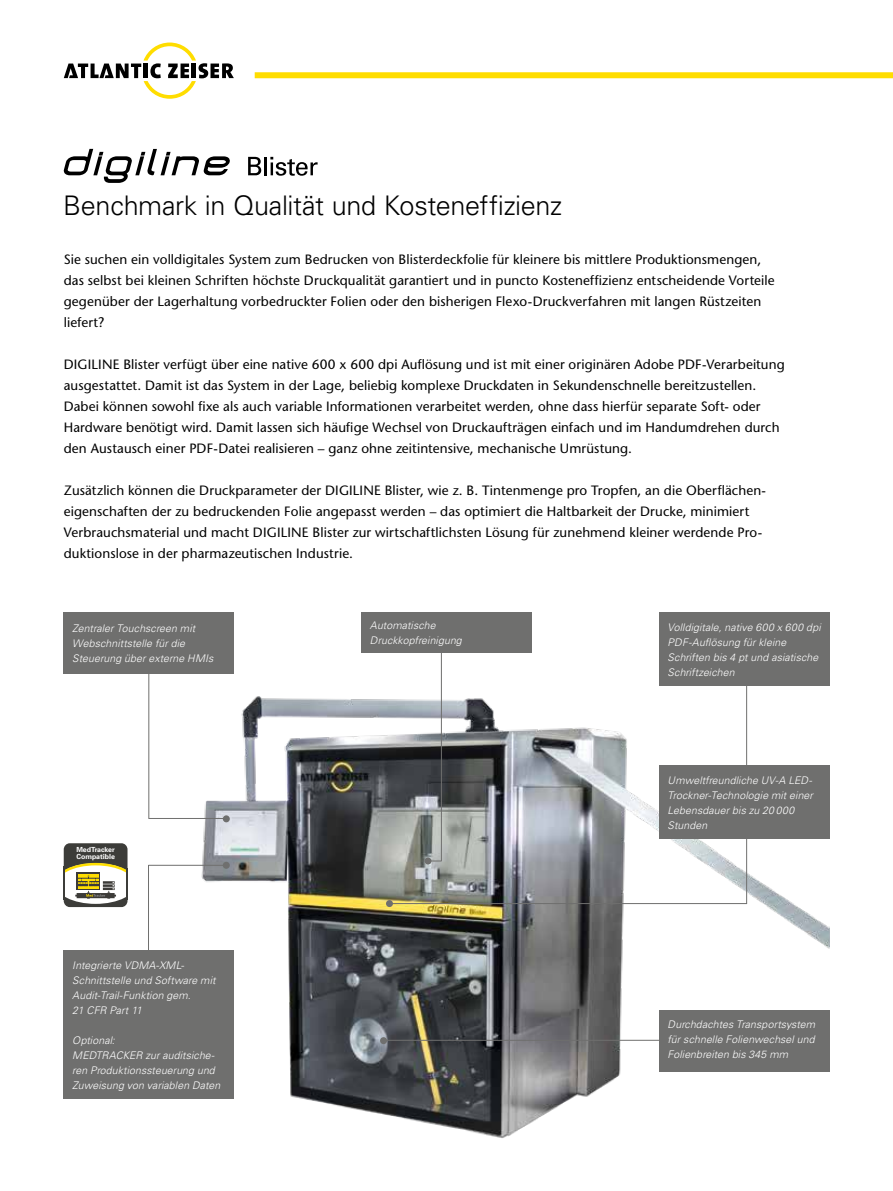
<style>
.page{position:relative;width:893px;height:1191px;background:#fff}
.page>*{position:absolute;margin:0;border:0;box-sizing:border-box;transform-origin:0 0}
.t1{font:300 27px "Univers";letter-spacing:-.015em;color:#000}
.t2{font:13.5px/21px "Stone Sans";letter-spacing:.01em;color:#000}
.t3{font:italic 300 10.5px/15px "Univers";letter-spacing:.01em;color:#fff}
.t4{font:700 7.05px/7.1px "Univers";color:#fff}
</style>
<div class="page">
<img style="left:154px;top:654px;width:675px;height:484px">
<hr style="left:441px;top:630px;width:1px;height:231px;background:#6f6f6e">
<hr style="left:746px;top:681px;width:1px;height:223px;background:#6f6f6e">
<hr style="left:148px;top:865px;width:1px;height:85px;background:#6f6f6e">
<hr style="left:148px;top:670px;width:1px;height:149px;background:#6f6f6e">
<svg style="left:64px;top:149px;width:166px;height:34px"></svg>
<svg style="left:248px;top:157px;width:13px;height:18px"></svg>
<hr style="left:264px;top:157px;width:3px;height:18px;background:#000">
<svg style="left:270px;top:157px;width:48px;height:19px"></svg>
<svg style="left:64px;top:43px;width:170px;height:56px"></svg>
<div style="left:255px;top:72px;width:638px;height:6px;background:#fd0"></div>
<div style="left:64px;top:612px;width:170px;height:62px;background:#6f6f6e"></div>
<hr style="left:149px;top:818px;width:76px;height:1px;background:#6f6f6e">
<div style="left:223px;top:815px;width:7px;height:7px;background:#6f6f6e;border-radius:50%"></div>
<div style="left:64px;top:950px;width:170px;height:149px;background:#6f6f6e"></div>
<div style="left:361px;top:612px;width:170px;height:41px;background:#6f6f6e"></div>
<div style="left:659px;top:612px;width:170px;height:74px;background:#6f6f6e"></div>
<div style="left:659px;top:765px;width:170px;height:73px;background:#6f6f6e"></div>
<div style="left:659px;top:1010px;width:170px;height:61px;background:#6f6f6e"></div>
<hr style="left:149px;top:865px;width:76px;height:1px;background:#6f6f6e">
<div style="left:223px;top:861px;width:7px;height:7px;background:#6f6f6e;border-radius:50%"></div>
<div style="left:64px;top:843px;width:64px;height:64px;background:#3c3c39;border-radius:6px"></div>
<svg style="left:64px;top:863px;width:64px;height:41px"></svg>
<hr style="left:64px;top:866px;width:1px;height:33px;background:#3c3c39">
<hr style="left:126px;top:868px;width:2px;height:31px;background:#3c3c39">
<div style="left:425px;top:857px;width:7px;height:7px;background:#6f6f6e;border-radius:50%"></div>
<hr style="left:392px;top:903px;width:355px;height:1px;background:#6f6f6e">
<div style="left:386px;top:900px;width:7px;height:7px;background:#6f6f6e;border-radius:50%"></div>
<hr style="left:384px;top:1040px;width:277px;height:1px;background:#6f6f6e">
<div style="left:380px;top:1037px;width:7px;height:7px;background:#6f6f6e;border-radius:50%"></div>
<h1 class="t1" style="left:63px;top:189px;width:500px">Benchmark in Qualität und Kosteneffizienz</h1>
<p class="t2" style="left:64px;top:249px;width:712px">Sie suchen ein volldigitales System zum Bedrucken von Blisterdeckfolie für kleinere bis mittlere Produktionsmengen, das selbst bei kleinen Schriften höchste Druckqualität garantiert und in puncto Kosteneffizienz entscheidende Vorteile gegenüber der Lagerhaltung vorbedruckter Folien oder den bisherigen Flexo-Druckverfahren mit langen Rüstzeiten liefert?</p>
<p class="t2" style="left:64px;top:354px;width:722px">DIGILINE Blister verfügt über eine native 600 x 600 dpi Auflösung und ist mit einer originären Adobe PDF-Verarbeitung ausgestattet. Damit ist das System in der Lage, beliebig komplexe Druckdaten in Sekundenschnelle bereitzustellen.<br>Dabei können sowohl fixe als auch variable Informationen verarbeitet werden, ohne dass hierfür separate Soft- oder Hardware benötigt wird. Damit lassen sich häufige Wechsel von Druckaufträgen einfach und im Handumdrehen durch den Austausch einer PDF-Datei realisieren – ganz ohne zeitintensive, mechanische Umrüstung.</p>
<p class="t2" style="left:64px;top:480px;width:704px">Zusätzlich können die Druckparameter der DIGILINE Blister, wie z. B. Tintenmenge pro Tropfen, an die Oberflächen&shy;eigenschaften der zu bedruckenden Folie angepasst werden – das optimiert die Haltbarkeit der Drucke, minimiert Verbrauchsmaterial und macht DIGILINE Blister zur wirtschaftlichsten Lösung für zunehmend kleiner werdende Pro&shy;duktionslose in der pharmazeutischen Industrie.</p>
<p class="t3" style="left:72px;top:621px;width:143px">Zentraler Touchscreen mit<br>Webschnittstelle für die<br>Steuerung über externe HMIs</p>
<p class="t4" style="left:76px;top:846px;width:40px">MedTracker<br>Compatible</p>
<p class="t3" style="left:72px;top:957px;width:145px">Integrierte VDMA-XML-<br>Schnittstelle und Software mit<br>Audit-Trail-Funktion gem.<br>21 CFR Part 11</p>
<p class="t3" style="left:72px;top:1032px;width:150px">Optional:<br>MEDTRACKER zur auditsiche&shy;ren Produktionssteuerung und<br>Zuweisung von variablen Daten</p>
<p class="t3" style="left:370px;top:618px;width:93px">Automatische<br>Druckkopfreinigung</p>
<p class="t3" style="left:668px;top:619px;width:155px">Volldigitale, native 600 x 600 dpi<br>PDF-Auflösung für kleine<br>Schriften bis 4 pt und asiatische<br>Schriftzeichen</p>
<p class="t3" style="left:668px;top:772px;width:147px">Umweltfreundliche UV-A LED-<br>Trockner-Technologie mit einer<br>Lebensdauer bis zu 20 000<br>Stunden</p>
<p class="t3" style="left:668px;top:1016px;width:149px;text-align:justify">Durchdachtes Transportsystem für schnelle Folienwechsel und Folienbreiten bis 345 mm</p>
</div>
